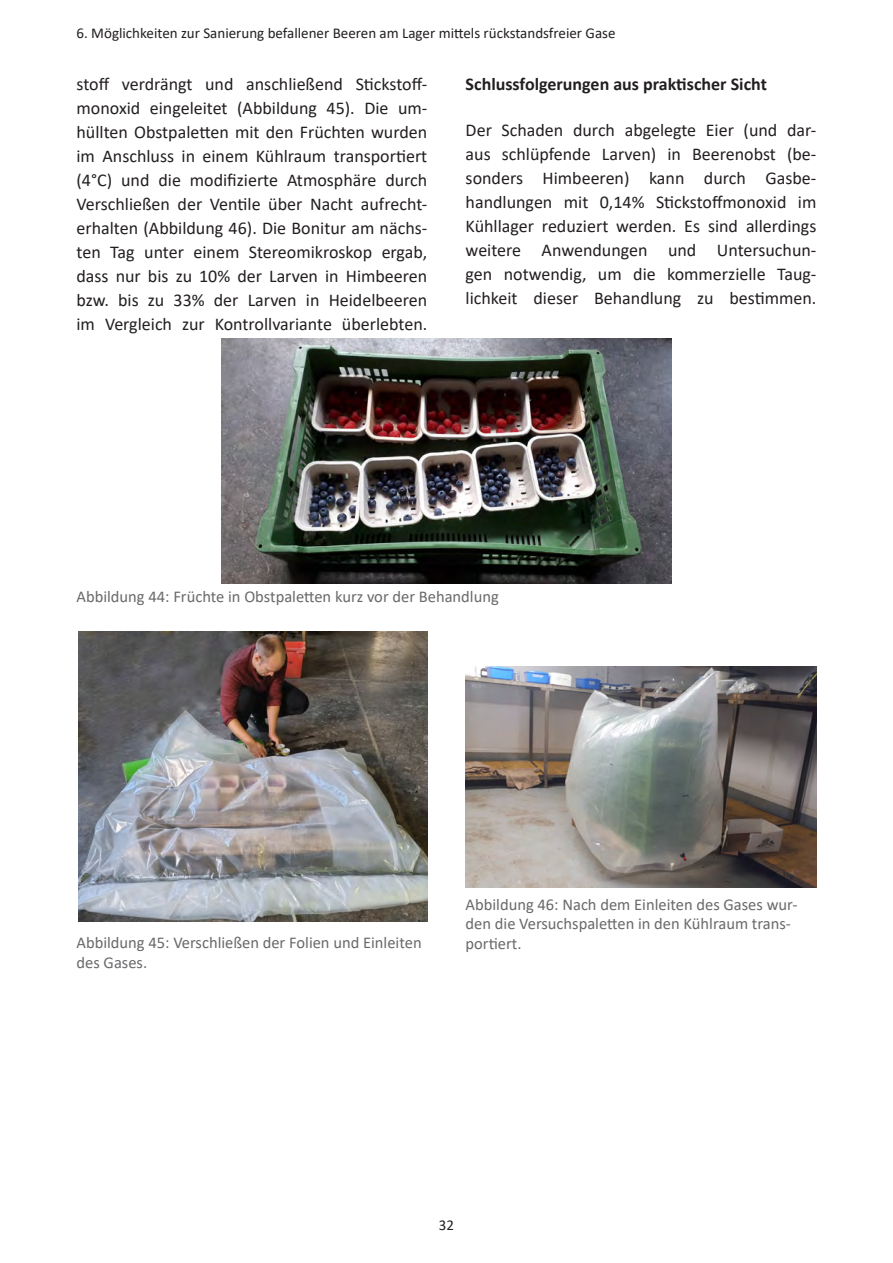
<style>
.page{position:relative;width:893px;height:1263px;background:#fff}
.page>*{position:absolute;margin:0;border:0;box-sizing:border-box;transform-origin:0 0}
.t1{font:18px/24px "Calibri";color:#231f20;text-align:justify}
.t2{font:700 18px "Calibri";color:#231f20}
.t3{font:16.5px/19.8px "Calibri";color:#69696c}
.t4{font:15px "Calibri";color:#231f20}
</style>
<div class="page">
<img style="left:221px;top:339px;width:451px;height:244px">
<img style="left:78px;top:631px;width:349px;height:290px">
<img style="left:466px;top:666px;width:350px;height:222px">
<p class="t4" style="left:77px;top:23px;width:540px">6. Möglichkeiten zur Sanierung befallener Beeren am Lager mittels rückstandsfreier Gase</p>
<p class="t1" style="left:77px;top:72px;width:352px">stoff verdrängt und anschließend Stickstoff&shy;monoxid eingeleitet (Abbildung 45). Die um&shy;hüllten Obstpaletten mit den Früchten wurden im Anschluss in einem Kühlraum transportiert (4°C) und die modifizierte Atmosphäre durch Verschließen der Ventile über Nacht aufrecht&shy;erhalten (Abbildung 46). Die Bonitur am nächs&shy;ten Tag unter einem Stereomikroskop ergab, dass nur bis zu 10% der Larven in Himbeeren bzw. bis zu 33% der Larven in Heidelbeeren im Vergleich zur Kontrollvariante überlebten.</p>
<p class="t2" style="left:466px;top:71px;width:303px">Schlussfolgerungen aus praktischer Sicht</p>
<p class="t1" style="left:466px;top:117px;width:352px">Der Schaden durch abgelegte Eier (und dar&shy;aus schlüpfende Larven) in Beerenobst (be&shy;sonders Himbeeren) kann durch Gasbe&shy;handlungen mit 0,14% Stickstoffmonoxid im Kühllager reduziert werden. Es sind allerdings weitere Anwendungen und Untersuchun&shy;gen notwendig, um die kommerzielle Taug&shy;lichkeit dieser Behandlung zu bestimmen.</p>
<p class="t3" style="left:77px;top:586px;width:424px">Abbildung 44: Früchte in Obstpaletten kurz vor der Behandlung</p>
<p class="t3" style="left:77px;top:932px;width:347px">Abbildung 45: Verschließen der Folien und Einleiten des Gases.</p>
<p class="t3" style="left:466px;top:894px;width:333px">Abbildung 46: Nach dem Einleiten des Gases wur&shy;den die Versuchspaletten in den Kühlraum trans&shy;portiert.</p>
<p class="t4" style="left:439px;top:1214px;width:17px">32</p>
</div>
